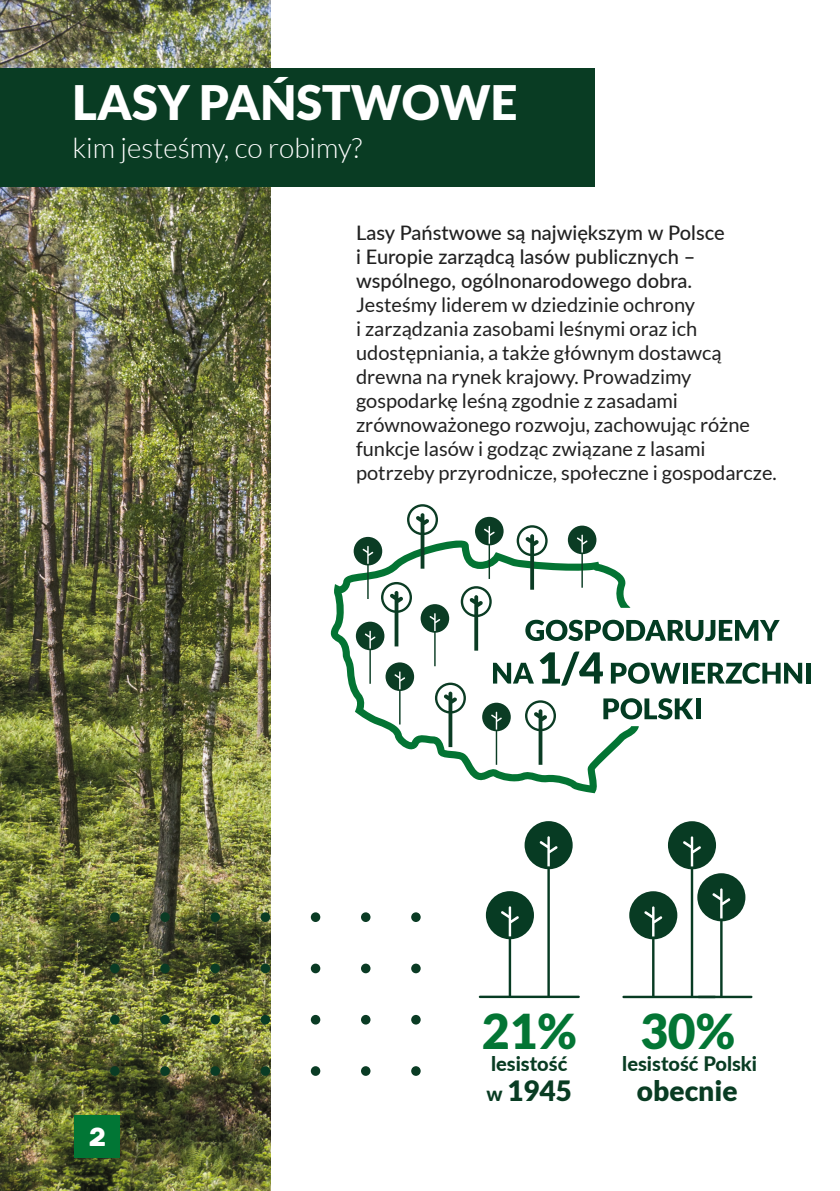
<style>
.page{position:relative;width:840px;height:1191px;background:#fff}
.page>*{position:absolute;margin:0;border:0;box-sizing:border-box;transform-origin:0 0}
.t1{font:900 48px "Lato";color:#037534}
.t2{font:900 47.4px "Lato";color:#fff}
.t3{font:300 28px "Lato";color:#fff}
.t4{font:900 28px "Lato";color:#093c23}
.t5{font:700 26px "Rubik";color:#fff}
.t6{font:20px/24px "Lato";color:#212121}
.t7{font:500 20px/24px "Lato";color:#212121}
.t8{font:800 20px "Lato";color:#093c23}
.s1{font-weight:800;font-size:20px}
</style>
<div class="page">
<img style="left:0;top:0;width:270px;height:1191px">
<div style="left:75px;top:1115px;width:45px;height:42px;background:#017635"></div>
<svg style="left:478px;top:821px;width:101px;height:177px"></svg>
<div style="left:110px;top:912px;width:9px;height:10px;background:#0a3b24;border-radius:50%"></div>
<div style="left:160px;top:912px;width:10px;height:10px;background:#0a3b24;border-radius:50%"></div>
<div style="left:210px;top:912px;width:10px;height:10px;background:#0a3b24;border-radius:50%"></div>
<div style="left:260px;top:912px;width:10px;height:10px;background:#0a3b24;border-radius:50%"></div>
<svg style="left:310px;top:912px;width:10px;height:10px"></svg>
<div style="left:361px;top:912px;width:9px;height:10px;background:#0a3b24;border-radius:50%"></div>
<div style="left:411px;top:912px;width:9px;height:10px;background:#0a3b24;border-radius:50%"></div>
<div style="left:110px;top:963px;width:9px;height:10px;background:#0a3b24;border-radius:50%"></div>
<div style="left:160px;top:963px;width:10px;height:10px;background:#0a3b24;border-radius:50%"></div>
<div style="left:210px;top:963px;width:10px;height:10px;background:#0a3b24;border-radius:50%"></div>
<div style="left:260px;top:963px;width:10px;height:10px;background:#0a3b24;border-radius:50%"></div>
<svg style="left:310px;top:963px;width:10px;height:10px"></svg>
<div style="left:361px;top:963px;width:9px;height:10px;background:#0a3b24;border-radius:50%"></div>
<div style="left:411px;top:963px;width:9px;height:10px;background:#0a3b24;border-radius:50%"></div>
<div style="left:110px;top:1015px;width:9px;height:9px;background:#0a3b24;border-radius:50%"></div>
<div style="left:160px;top:1015px;width:10px;height:9px;background:#0a3b24;border-radius:50%"></div>
<div style="left:210px;top:1015px;width:10px;height:9px;background:#0a3b24;border-radius:50%"></div>
<div style="left:260px;top:1015px;width:10px;height:9px;background:#0a3b24;border-radius:50%"></div>
<div style="left:310px;top:1015px;width:10px;height:9px;background:#0a3b24;border-radius:50%"></div>
<div style="left:361px;top:1015px;width:9px;height:9px;background:#0a3b24;border-radius:50%"></div>
<div style="left:411px;top:1015px;width:9px;height:9px;background:#0a3b24;border-radius:50%"></div>
<div style="left:110px;top:1066px;width:9px;height:9px;background:#0a3b24;border-radius:50%"></div>
<div style="left:160px;top:1066px;width:10px;height:9px;background:#0a3b24;border-radius:50%"></div>
<div style="left:210px;top:1066px;width:10px;height:9px;background:#0a3b24;border-radius:50%"></div>
<div style="left:260px;top:1066px;width:10px;height:9px;background:#0a3b24;border-radius:50%"></div>
<div style="left:310px;top:1066px;width:10px;height:9px;background:#0a3b24;border-radius:50%"></div>
<div style="left:361px;top:1066px;width:9px;height:9px;background:#0a3b24;border-radius:50%"></div>
<div style="left:411px;top:1066px;width:9px;height:9px;background:#0a3b24;border-radius:50%"></div>
<div style="left:0;top:68px;width:594px;height:118px;background:#093c23"></div>
<svg style="left:622px;top:821px;width:130px;height:177px"></svg>
<svg style="left:330px;top:574px;width:269px;height:219px"></svg>
<div style="left:805px;top:663px;width:5px;height:20px;background:#033b22"></div>
<svg style="left:353px;top:504px;width:448px;height:261px"></svg>
<p class="t2" style="left:72px;top:75px;width:446px">LASY PAŃSTWOWE</p>
<p class="t3" style="left:72px;top:133px;width:291px">kim jesteśmy, co robimy?</p>
<p class="t7" style="left:356px;top:220px;width:370px">Lasy Państwowe są największym w Polsce i Europie zarządcą lasów publicznych – wspólnego, ogólnonarodowego dobra.</p>
<p class="t6" style="left:356px;top:293px;width:422px">Jesteśmy liderem w dziedzinie ochrony<br>i zarządzania zasobami leśnymi oraz ich udostępniania, a także głównym dostawcą drewna na rynek krajowy. Prowadzimy gospodarkę leśną zgodnie z zasadami zrównoważonego rozwoju, zachowując różne funkcje lasów i godząc związane z lasami potrzeby przyrodnicze, społeczne i gospodarcze.</p>
<p class="t1" style="left:481px;top:1003px;width:96px">21%</p>
<p class="t1" style="left:639px;top:1003px;width:96px">30%</p>
<h3 class="t5" style="left:89px;top:1122px;width:19px">2</h3>
<p class="t8" style="left:491px;top:1049px;width:78px">lesistość</p>
<p class="t4" style="left:486px;top:1074px;width:87px"><span class="s1">w</span> 1945</p>
<p class="t8" style="left:622px;top:1049px;width:136px">lesistość Polski</p>
<p class="t4" style="left:636px;top:1074px;width:102px">obecnie</p>
</div>
